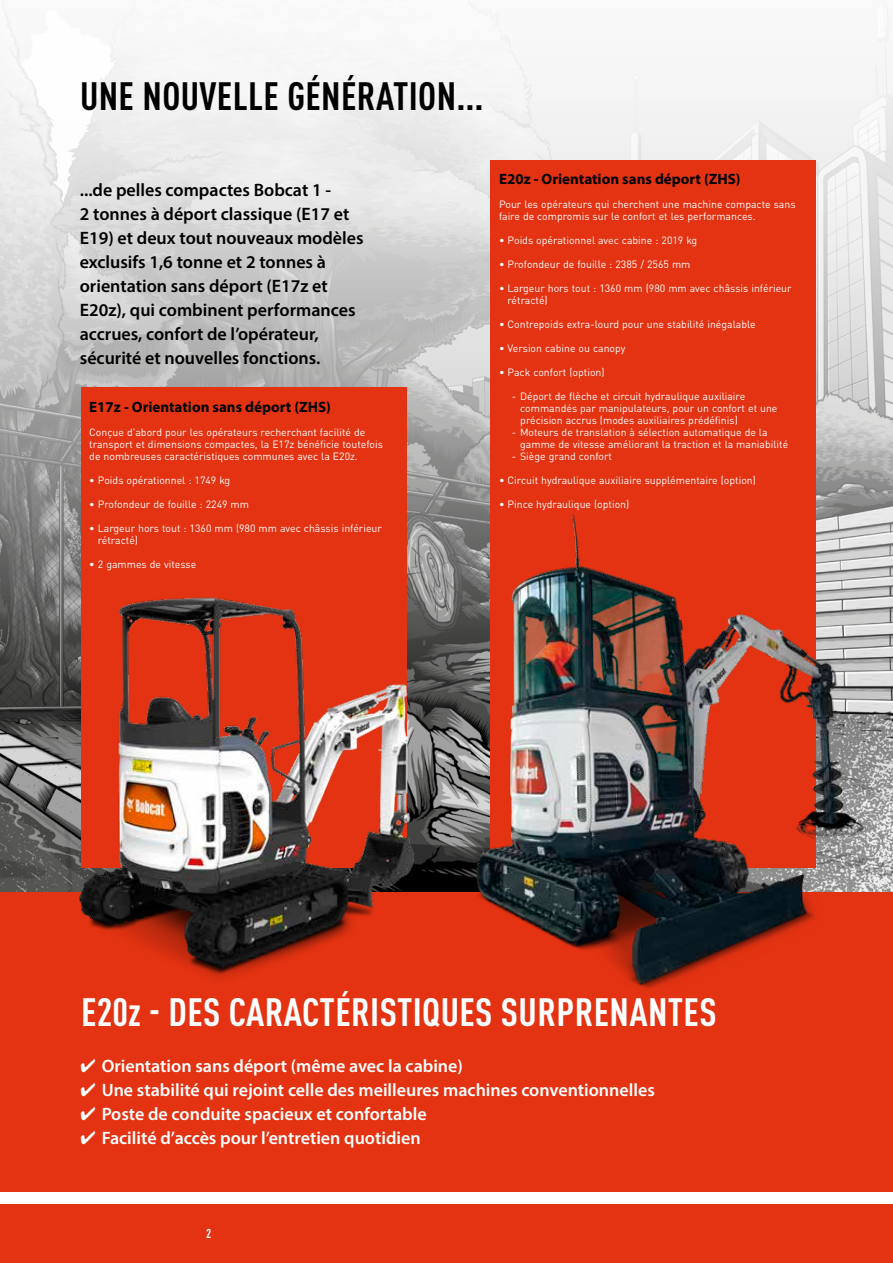
<style>
.page{position:relative;width:893px;height:1263px;background:#fff}
.page>*{position:absolute;margin:0;border:0;box-sizing:border-box;transform-origin:0 0}
.t1{font:700 condensed 39px "DIN Pro";letter-spacing:.01em;color:#fff}
.t2{font:700 condensed 39px "DIN Pro";letter-spacing:.01em;color:#000}
.t3{font:600 18px/24px "Myriad Pro";color:#000}
.t4{font:600 18px "Myriad Pro";color:#fff}
.t5{font:700 15px "Myriad Pro";color:#000}
.t6{font:700 condensed 12.75px "DIN Pro";color:#fff}
.t7{font:10.5px/12px "DIN Pro";color:#fff}
</style>
<div class="page">
<div style="left:0;top:1204px;width:893px;height:59px;background:#e43312"></div>
<img style="left:0;top:4px;width:893px;height:888px">
<div style="left:0;top:892px;width:893px;height:300px;background:#e43312"></div>
<div style="left:490px;top:161px;width:326px;height:707px;background:#e43312"></div>
<img style="left:473px;top:513px;width:420px;height:476px">
<div style="left:81px;top:388px;width:325px;height:480px;background:#e43312"></div>
<img style="left:0;top:499px;width:471px;height:479px">
<h1 class="t2" style="left:80px;top:67px;width:405px">UNE NOUVELLE GÉNÉRATION...</h1>
<p class="t3" style="left:80px;top:177px;width:285px">...de pelles compactes Bobcat 1 -<br>2 tonnes à déport classique (E17 et E19) et deux tout nouveaux modèles exclusifs 1,6 tonne et 2 tonnes à orientation sans déport (E17z et E20z), qui combinent performances accrues, confort de l’opérateur, sécurité et nouvelles fonctions.</p>
<h3 class="t5" style="left:89px;top:397px;width:243px">E17z - Orientation sans déport (ZHS)</h3>
<p class="t7" style="left:89px;top:425px;width:295px">Conçue d'abord pour les opérateurs recherchant facilité de transport et dimensions compactes, la E17z bénéficie toutefois de nombreuses caractéristiques communes avec la E20z.</p>
<p class="t7" style="left:89px;top:473px;width:143px">• Poids opérationnel : 1749 kg</p>
<p class="t7" style="left:89px;top:497px;width:161px">• Profondeur de fouille : 2249 mm</p>
<p class="t7" style="left:98px;top:521px;width:286px;text-indent:-9px">• Largeur hors tout : 1360 mm (980 mm avec châssis inférieur rétracté)</p>
<p class="t7" style="left:89px;top:557px;width:109px">• 2 gammes de vitesse</p>
<h3 class="t5" style="left:499px;top:169px;width:243px">E20z - Orientation sans déport (ZHS)</h3>
<p class="t7" style="left:499px;top:197px;width:298px">Pour les opérateurs qui cherchent une machine compacte sans faire de compromis sur le confort et les performances.</p>
<p class="t7" style="left:499px;top:233px;width:200px">• Poids opérationnel avec cabine : 2019 kg</p>
<p class="t7" style="left:499px;top:257px;width:193px">• Profondeur de fouille : 2385 / 2565 mm</p>
<p class="t7" style="left:507px;top:281px;width:286px;text-indent:-9px">• Largeur hors tout : 1360 mm (980 mm avec châssis inférieur rétracté)</p>
<p class="t7" style="left:499px;top:317px;width:258px">• Contrepoids extra-lourd pour une stabilité inégalable</p>
<p class="t7" style="left:499px;top:341px;width:128px">• Version cabine ou canopy</p>
<p class="t7" style="left:499px;top:365px;width:107px">• Pack confort (option)</p>
<p class="t7" style="left:520px;top:389px;width:259px;text-indent:-9px">- Déport de flèche et circuit hydraulique auxiliaire commandés par manipulateurs, pour un confort et une précision accrus (modes auxiliaires prédéfinis)</p>
<p class="t7" style="left:520px;top:425px;width:269px;text-indent:-9px">- Moteurs de translation à sélection automatique de la gamme de vitesse améliorant la traction et la maniabilité</p>
<p class="t7" style="left:512px;top:449px;width:102px">- Siège grand confort</p>
<p class="t7" style="left:499px;top:473px;width:258px">• Circuit hydraulique auxiliaire supplémentaire (option)</p>
<p class="t7" style="left:499px;top:497px;width:132px">• Pince hydraulique (option)</p>
<h1 class="t1" style="left:81px;top:983px;width:637px">E20z - DES CARACTÉRISTIQUES SURPRENANTES</h1>
<h2 class="t4" style="left:80px;top:1054px;width:384px">✔ Orientation sans déport (même avec la cabine)</h2>
<h2 class="t4" style="left:80px;top:1078px;width:576px">✔ Une stabilité qui rejoint celle des meilleures machines conventionnelles</h2>
<h2 class="t4" style="left:80px;top:1102px;width:348px">✔ Poste de conduite spacieux et confortable</h2>
<h2 class="t4" style="left:80px;top:1126px;width:342px">✔ Facilité d’accès pour l’entretien quotidien</h2>
<p class="t6" style="left:206px;top:1224px;width:7px">2</p>
</div>
